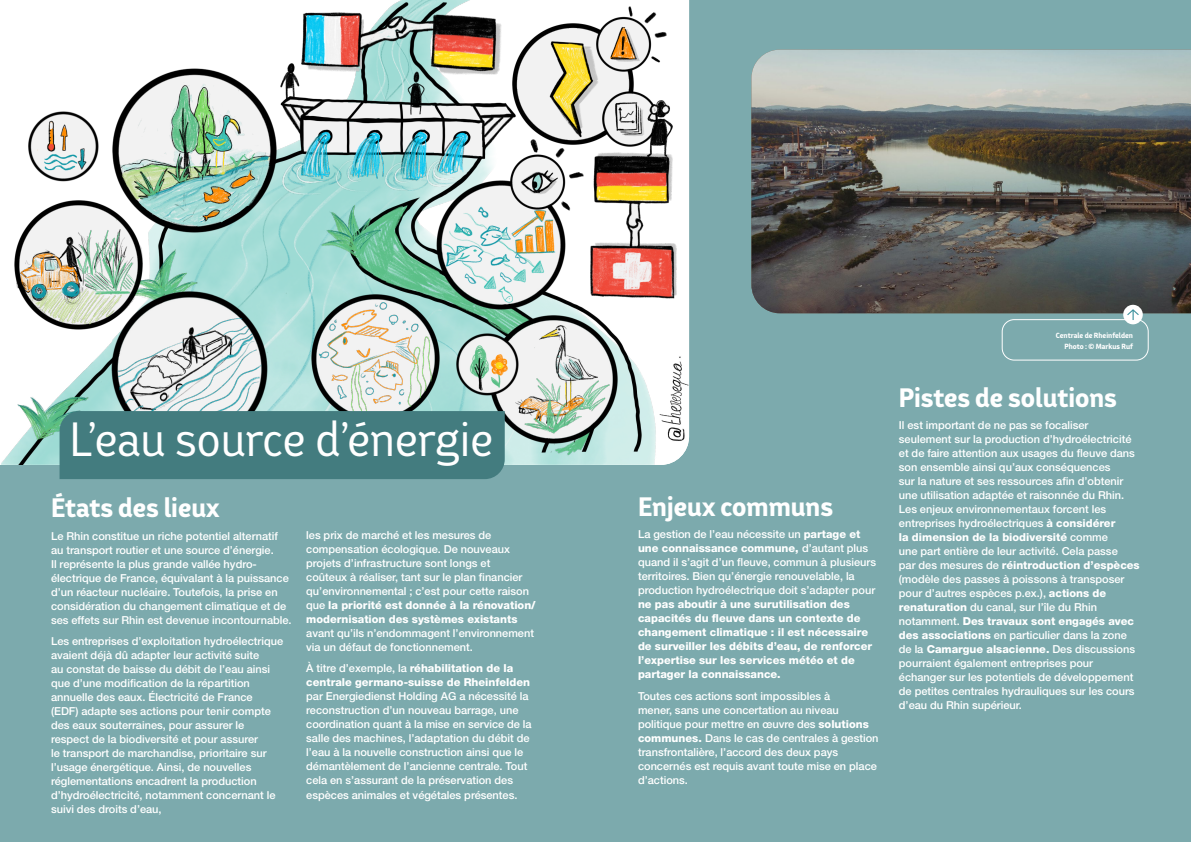
<style>
.page{position:relative;width:1191px;height:842px;background:#7caaad}
.page>*{position:absolute;margin:0;border:0;box-sizing:border-box;transform-origin:0 0}
.t1{font:45px "Bw Helder W1";color:#fff}
.t2{font:800 25px "Bw Helder W1";color:#fff}
.t3{font:500 11px/14px "Helvetica Neue LT Pro";color:#fff}
.t4{font:800 11px/14px "Helvetica Neue LT Pro";color:#fff}
.t5{font:800 7px/11.2px "Bw Helder W1";color:#fff;text-align:right}
.s1{font-weight:800}
.s2{font-weight:500}
</style>
<div class="page">
<img style="left:1px;top:0;width:687px;height:465px">
<img style="left:18px;top:3px;width:624px;height:462px">
<img style="left:489px;top:315px;width:128px;height:129px">
<img style="left:515px;top:326px;width:95px;height:127px">
<img style="left:14px;top:201px;width:98px;height:128px">
<img style="left:16px;top:230px;width:127px;height:98px">
<img style="left:111px;top:291px;width:156px;height:120px">
<img style="left:100px;top:318px;width:161px;height:93px">
<img style="left:312px;top:295px;width:128px;height:116px">
<img style="left:267px;top:302px;width:164px;height:109px">
<img style="left:456px;top:334px;width:62px;height:62px">
<img style="left:112px;top:69px;width:164px;height:163px">
<img style="left:116px;top:79px;width:154px;height:150px">
<img style="left:436px;top:194px;width:129px;height:115px">
<img style="left:512px;top:24px;width:121px;height:120px">
<img style="left:597px;top:6px;width:70px;height:66px">
<img style="left:510px;top:139px;width:73px;height:71px">
<img style="left:602px;top:91px;width:55px;height:10px">
<img style="left:281px;top:64px;width:234px;height:130px">
<img style="left:301px;top:13px;width:200px;height:61px">
<img style="left:591px;top:101px;width:85px;height:197px">
<img style="left:29px;top:111px;width:70px;height:71px">
<img style="left:751px;top:50px;width:440px;height:263px">
<div style="left:1002px;top:319px;width:146px;height:41px;border:1px solid #fff;border-radius:12px"></div>
<div style="left:60px;top:411px;width:445px;height:68px;background:#437c7f"></div>
<div style="left:1123px;top:305px;width:19px;height:19px;background:#fff;border-radius:50%"></div>
<svg style="left:1127px;top:309px;width:11px;height:11px"></svg>
<h1 class="t1" style="left:69px;top:412px;width:425px">L’eau source d’énergie</h1>
<h2 class="t2" style="left:51px;top:492px;width:170px">États des lieux</h2>
<p class="t3" style="left:51px;top:529px;width:242px">Le Rhin constitue un riche potentiel alternatif au transport routier et une source d’énergie.<br>Il représente la plus grande vallée hydro&shy;électrique de France, équivalant à la puissance d’un réacteur nucléaire. Toutefois, la prise en considération du changement climatique et de ses effets sur Rhin est devenue incontournable.</p>
<p class="t3" style="left:51px;top:634px;width:234px">Les entreprises d’exploitation hydroélectrique avaient déjà dû adapter leur activité suite<br>au constat de baisse du débit de l’eau ainsi que d’une modification de la répartition annuelle des eaux. Électricité de France<br>(EDF) adapte ses actions pour tenir compte des eaux souterraines, pour assurer le respect de la biodiversité et pour assurer<br>le transport de marchandise, prioritaire sur l’usage énergétique. Ainsi, de nouvelles réglementations encadrent la production d’hydroélectricité, notamment concernant le suivi des droits d’eau,</p>
<p class="t3" style="left:306px;top:528px;width:231px">les prix de marché et les mesures de compensation écologique. De nouveaux projets d’infrastructure sont longs et<br>coûteux à réaliser, tant sur le plan financier qu’environnemental ; c’est pour cette raison que <span class="s1">la priorité est donnée à la rénovation/ modernisation des systèmes existants</span></p>
<p class="t3" style="left:306px;top:626px;width:229px">avant qu’ils n’endommagent l’environnement via un défaut de fonctionnement.</p>
<p class="t4" style="left:306px;top:661px;width:225px"><span class="s2">À titre d’exemple, la</span> réhabilitation de la centrale germano-suisse de Rheinfelden</p>
<p class="t3" style="left:306px;top:689px;width:227px">par Energiedienst Holding AG a nécessité la reconstruction d’un nouveau barrage, une coordination quant à la mise en service de la salle des machines, l’adaptation du débit de l’eau à la nouvelle construction ainsi que le démantèlement de l’ancienne centrale. Tout cela en s’assurant de la préservation des</p>
<p class="t3" style="left:306px;top:788px;width:213px">espèces animales et végétales présentes.</p>
<h2 class="t2" style="left:638px;top:491px;width:197px">Enjeux communs</h2>
<p class="t3" style="left:638px;top:527px;width:239px">La gestion de l’eau nécessite un <span class="s1">partage et une connaissance commune,</span> d’autant plus quand il s’agit d’un fleuve, commun à plusieurs territoires. Bien qu’énergie renouvelable, la production hydroélectrique doit s’adapter pour</p>
<p class="t4" style="left:638px;top:597px;width:236px">ne pas aboutir à une surutilisation des capacités du fleuve dans un contexte de changement climatique : il est nécessaire de surveiller les débits d’eau, de renforcer l’expertise sur les services météo et de partager la connaissance.</p>
<p class="t3" style="left:638px;top:688px;width:242px">Toutes ces actions sont impossibles à<br>mener, sans une concertation au niveau politique pour mettre en œuvre des <span class="s1">solutions communes.</span> Dans le cas de centrales à gestion transfrontalière, l’accord des deux pays concernés est requis avant toute mise en place d’actions.</p>
<p class="t5" style="left:1055px;top:330px;width:79px">Centrale de Rheinfelden<br>Photo : © Markus Ruf</p>
<h2 class="t2" style="left:899px;top:382px;width:219px">Pistes de solutions</h2>
<p class="t3" style="left:899px;top:418px;width:242px">Il est important de ne pas se focaliser seulement sur la production d’hydroélectricité et de faire attention aux usages du fleuve dans son ensemble ainsi qu’aux conséquences<br>sur la nature et ses ressources afin d’obtenir une utilisation adaptée et raisonnée du Rhin.<br>Les enjeux environnementaux forcent les entreprises hydroélectriques <span class="s1">à considérer<br>la dimension de la biodiversité</span> comme<br>une part entière de leur activité. Cela passe<br>par des mesures de <span class="s1">réintroduction d’espèces </span>(modèle des passes à poissons à transposer pour d’autres espèces p.ex.), <span class="s1">actions de renaturation</span> du canal, sur l’île du Rhin notamment. <span class="s1">Des travaux sont engagés avec des associations</span> en particulier dans la zone de la <span class="s1">Camargue alsacienne.</span> Des discussions pourraient également entreprises pour échanger sur les potentiels de développement de petites centrales hydrauliques sur les cours d’eau du Rhin supérieur.</p>
</div>
